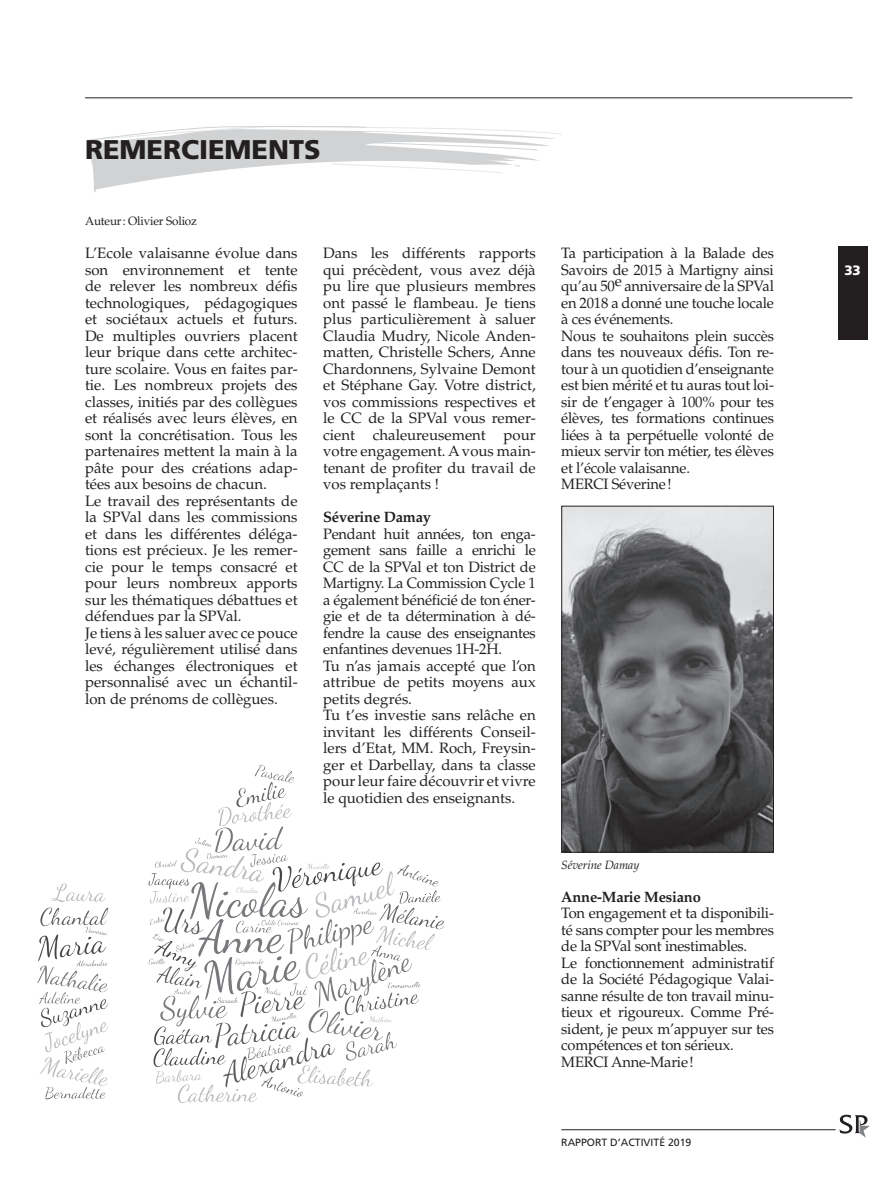
<style>
.page{position:relative;width:893px;height:1191px;background:#fff}
.page>*{position:absolute;margin:0;border:0;box-sizing:border-box;transform-origin:0 0}
.t1{font:900 27px "Frutiger";color:#231f20}
.t2{font:15px/16.5px "Palatino LT Std";color:#231f20}
.t3{font:700 15px "Palatino LT Std";letter-spacing:-.015em;color:#231f20}
.t4{font:900 13.5px "Frutiger";color:#fff}
.t5{font:12px "Palatino LT Std";letter-spacing:-.015em;color:#231f20}
.t6{font:italic 12px "Palatino LT Std";letter-spacing:-.005em;color:#231f20}
.t7{font:10.5px "Frutiger";color:#231f20}
</style>
<div class="page">
<hr style="left:561px;top:1129px;width:275px;height:1px;background:#231f20">
<div style="left:838px;top:247px;width:29px;height:93px;background:#231f20"></div>
<svg style="left:839px;top:1114px;width:31px;height:23px"></svg>
<hr style="left:85px;top:97px;width:768px;height:1px;background:#231f20">
<img style="left:37px;top:764px;width:408px;height:339px">
<svg style="left:89px;top:126px;width:472px;height:67px"></svg>
<img style="left:563px;top:508px;width:209px;height:342px">
<div style="left:561px;top:506px;width:213px;height:346px;border:1px solid #231f20"></div>
<h1 class="t1" style="left:85px;top:133px;width:237px">REMERCIEMENTS</h1>
<p class="t5" style="left:85px;top:214px;width:114px">Auteur: Olivier Solioz</p>
<p class="t2" style="left:85px;top:245px;width:214px">L’Ecole valaisanne évolue dans son environnement et tente de relever les nombreux défis technologiques, pédagogiques et sociétaux actuels et futurs.<br>De multiples ouvriers placent leur brique dans cette architec&shy;ture scolaire. Vous en faites par&shy;tie. Les nombreux projets des classes, initiés par des collègues et réalisés avec leurs élèves, en sont la concrétisation. Tous les partenaires mettent la main à la pâte pour des créations adap&shy;tées aux besoins de chacun.<br>Le travail des représentants de la SPVal dans les commissions et dans les différentes déléga&shy;tions est précieux. Je les remer&shy;cie pour le temps consacré et pour leurs nombreux apports sur les thématiques débattues et défendues par la SPVal.<br>Je tiens à les saluer avec ce pouce levé, régulièrement utilisé dans les échanges électroniques et personnalisé avec un échantil&shy;lon de prénoms de collègues.</p>
<p class="t2" style="left:323px;top:245px;width:214px;text-align:justify">Dans les différents rapports qui précèdent, vous avez déjà pu lire que plusieurs membres ont passé le flambeau. Je tiens plus particulièrement à saluer Claudia Mudry, Nicole Anden&shy;matten, Christelle Schers, Anne Chardonnens, Sylvaine Demont et Stéphane Gay. Votre district, vos commissions respectives et le CC de la SPVal vous remer&shy;cient chaleureusement pour votre engagement. A vous main&shy;tenant de profiter du travail de vos remplaçants !</p>
<p class="t3" style="left:323px;top:508px;width:109px">Séverine Damay</p>
<p class="t2" style="left:323px;top:525px;width:214px">Pendant huit années, ton enga&shy;gement sans faille a enrichi le<br>CC de la SPVal et ton District de<br>Martigny. La Commission Cycle 1 a également bénéficié de ton éner&shy;gie et de ta détermination à dé&shy;fendre la cause des enseignantes enfantines devenues 1H-2H.<br>Tu n’as jamais accepté que l’on attribue de petits moyens aux petits degrés.<br>Tu t’es investie sans relâche en invitant les différents Conseil&shy;lers d’Etat, MM. Roch, Freysin&shy;ger et Darbellay, dans ta classe pour leur faire découvrir et vivre le quotidien des enseignants.</p>
<p class="t2" style="left:561px;top:245px;width:214px">Ta participation à la Balade des<br>Savoirs de 2015 à Martigny ainsi qu’au 50e anniversaire de la SPVal en 2018 a donné une touche locale à ces événements.<br>Nous te souhaitons plein succès dans tes nouveaux défis. Ton re&shy;tour à un quotidien d’enseignante est bien mérité et tu auras tout loi&shy;sir de t’engager à 100% pour tes élèves, tes formations continues liées à ta perpétuelle volonté de mieux servir ton métier, tes élèves et l’école valaisanne.<br>MERCI Séverine!</p>
<p class="t6" style="left:561px;top:858px;width:80px">Séverine Damay</p>
<p class="t3" style="left:561px;top:888px;width:141px">Anne-Marie Mesiano</p>
<p class="t2" style="left:561px;top:905px;width:214px">Ton engagement et ta disponibili&shy;té sans compter pour les membres de la SPVal sont inestimables.<br>Le fonctionnement administratif de la Société Pédagogique Valai&shy;sanne résulte de ton travail minu&shy;tieux et rigoureux. Comme Pré&shy;sident, je peux m’appuyer sur tes compétences et ton sérieux.<br>MERCI Anne-Marie!</p>
<p class="t7" style="left:561px;top:1136px;width:132px">RAPPORT D’ACTIVITÉ 2019</p>
<p class="t4" style="left:844px;top:262px;width:18px">33</p>
</div>
